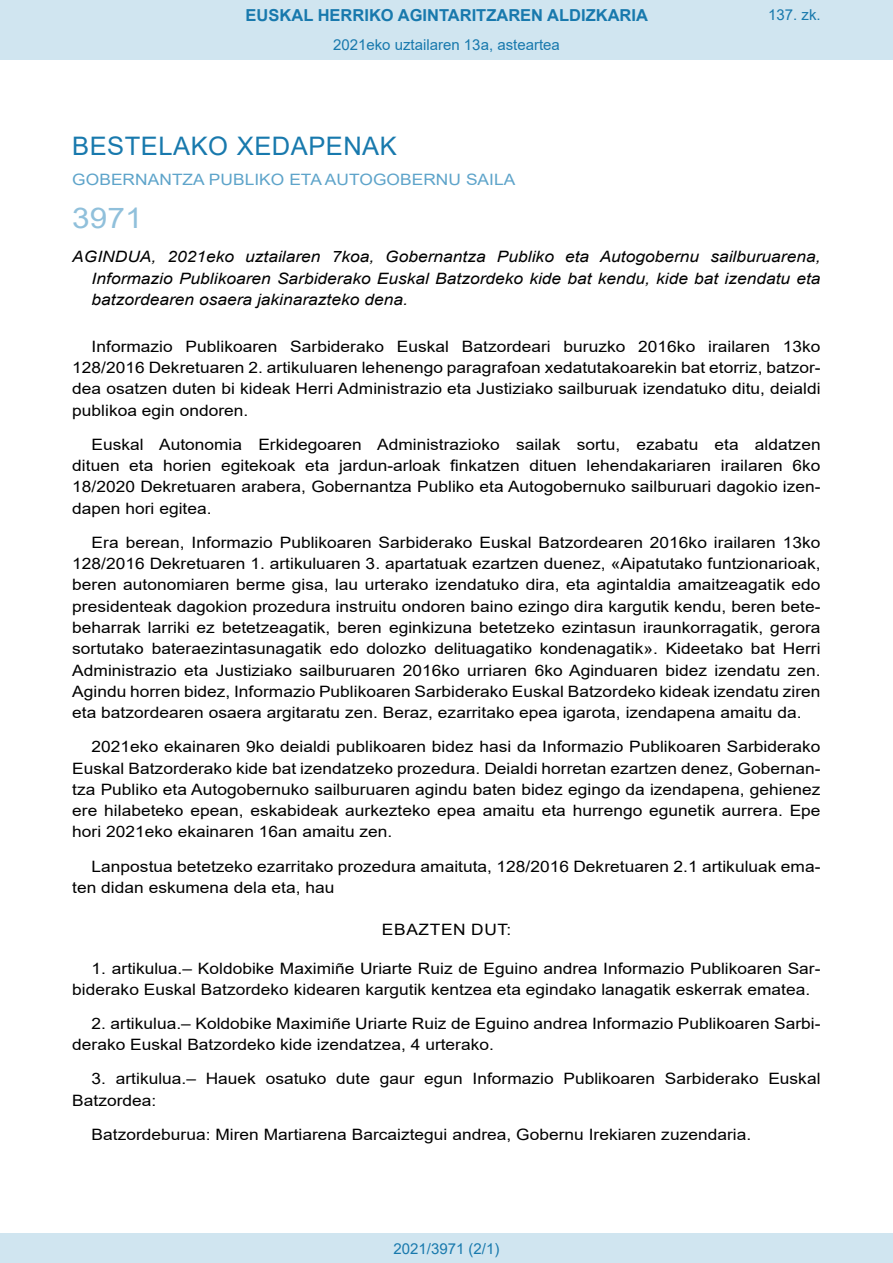
<style>
.page{position:relative;width:893px;height:1263px;background:#fff}
.page>*{position:absolute;margin:0;border:0;box-sizing:border-box;transform-origin:0 0}
.BOPVOrden{font:28.5px "Arial";color:#90c0db;scale:1.11 1}
.BOPVSeccion{font:25.5px "Arial";letter-spacing:.02em;color:#1879ad}
.t1{font:700 16.5px "Arial";color:#1879ad}
.BOPVDetalle{font:15.6px/21.3px "Arial";color:#000;text-align:justify;scale:1.11 1}
.BOPVTitulo{font:italic 15.6px/21.3px "Arial";color:#000;text-align:justify;scale:1.11 1}
.BOPVOrganismo{font:15.6px "Arial";letter-spacing:.005em;color:#5ea4ca;scale:1.11 1}
.BOPVClave{font:15.6px "Arial";letter-spacing:.035em;color:#000;scale:1.11 1}
.Paginacion_Centro{font:15px "Arial";color:#1879ad}
</style>
<div class="page">
<div style="left:0;top:0;width:893px;height:60px;background:#d0e5f0"></div>
<div style="left:0;top:1233px;width:893px;height:30px;background:#d0e5f0"></div>
<p class="t1" style="left:246px;top:3px;width:404px">EUSKAL HERRIKO AGINTARITZAREN ALDIZKARIA</p>
<p class="Paginacion_Centro" style="left:333px;top:35px;width:228px">2021eko uztailaren 13a, asteartea</p>
<p class="Paginacion_Centro" style="left:768px;top:5px;width:54px">137. zk.</p>
<p class="BOPVSeccion" style="left:72px;top:128px;width:326px">BESTELAKO XEDAPENAK</p>
<p class="BOPVOrganismo" style="left:72px;top:169px;width:401px">GOBERNANTZA PUBLIKO ETA AUTOGOBERNU SAILA</p>
<p class="BOPVOrden" style="left:72px;top:199px;width:65px">3971</p>
<p class="BOPVTitulo" style="left:92px;top:246px;width:658px;text-indent:-19px">AGINDUA, 2021eko uztailaren 7koa, Gobernantza Publiko eta Autogobernu sailburuarena, Informazio Publikoaren Sarbiderako Euskal Batzordeko kide bat kendu, kide bat izendatu eta batzordearen osaera jakinarazteko dena.</p>
<p class="BOPVDetalle" style="left:72px;top:336px;width:676px;text-indent:19px">Informazio Publikoaren Sarbiderako Euskal Batzordeari buruzko 2016ko irailaren 13ko 128/2016 Dekretuaren 2. artikuluaren lehenengo paragrafoan xedatutakoarekin bat etorriz, batzor&shy;dea osatzen duten bi kideak Herri Administrazio eta Justiziako sailburuak izendatuko ditu, deialdi publikoa egin ondoren.</p>
<p class="BOPVDetalle" style="left:72px;top:433px;width:676px;text-indent:19px">Euskal Autonomia Erkidegoaren Administrazioko sailak sortu, ezabatu eta aldatzen dituen eta horien egitekoak eta jardun-arloak finkatzen dituen lehendakariaren irailaren 6ko 18/2020 Dekretuaren arabera, Gobernantza Publiko eta Autogobernuko sailburuari dagokio izen&shy;dapen hori egitea.</p>
<p class="BOPVDetalle" style="left:72px;top:531px;width:676px;text-indent:19px">Era berean, Informazio Publikoaren Sarbiderako Euskal Batzordearen 2016ko irailaren 13ko 128/2016 Dekretuaren 1. artikuluaren 3. apartatuak ezartzen duenez, «Aipatutako funtzionarioak, beren autonomiaren berme gisa, lau urterako izendatuko dira, eta agintaldia amaitzeagatik edo presidenteak dagokion prozedura instruitu ondoren baino ezingo dira kargutik kendu, beren bete&shy;beharrak larriki ez betetzeagatik, beren eginkizuna betetzeko ezintasun iraunkorragatik, gerora sortutako bateraezintasunagatik edo dolozko delituagatiko kondenagatik». Kideetako bat Herri Administrazio eta Justiziako sailburuaren 2016ko urriaren 6ko Aginduaren bidez izendatu zen.<br>Agindu horren bidez, Informazio Publikoaren Sarbiderako Euskal Batzordeko kideak izendatu ziren eta batzordearen osaera argitaratu zen. Beraz, ezarritako epea igarota, izendapena amaitu da.</p>
<p class="BOPVDetalle" style="left:72px;top:736px;width:676px;text-indent:19px">2021eko ekainaren 9ko deialdi publikoaren bidez hasi da Informazio Publikoaren Sarbiderako Euskal Batzorderako kide bat izendatzeko prozedura. Deialdi horretan ezartzen denez, Gobernan&shy;tza Publiko eta Autogobernuko sailburuaren agindu baten bidez egingo da izendapena, gehienez ere hilabeteko epean, eskabideak aurkezteko epea amaitu eta hurrengo egunetik aurrera. Epe hori 2021eko ekainaren 16an amaitu zen.</p>
<p class="BOPVDetalle" style="left:72px;top:855px;width:676px;text-indent:19px">Lanpostua betetzeko ezarritako prozedura amaituta, 128/2016 Dekretuaren 2.1 artikuluak ema&shy;ten didan eskumena dela eta, hau</p>
<p class="BOPVClave" style="left:382px;top:919px;width:118px">EBAZTEN DUT:</p>
<p class="BOPVDetalle" style="left:72px;top:957px;width:676px;text-indent:19px">1. artikulua.– Koldobike Maximiñe Uriarte Ruiz de Eguino andrea Informazio Publikoaren Sar&shy;biderako Euskal Batzordeko kidearen kargutik kentzea eta egindako lanagatik eskerrak ematea.</p>
<p class="BOPVDetalle" style="left:72px;top:1013px;width:676px;text-indent:19px">2. artikulua.– Koldobike Maximiñe Uriarte Ruiz de Eguino andrea Informazio Publikoaren Sarbi&shy;derako Euskal Batzordeko kide izendatzea, 4 urterako.</p>
<p class="BOPVDetalle" style="left:72px;top:1068px;width:676px;text-indent:19px">3. artikulua.– Hauek osatuko dute gaur egun Informazio Publikoaren Sarbiderako Euskal<br>Batzordea:</p>
<p class="BOPVDetalle" style="left:92px;top:1123px;width:596px">Batzordeburua: Miren Martiarena Barcaiztegui andrea, Gobernu Irekiaren zuzendaria.</p>
<p class="Paginacion_Centro" style="left:393px;top:1238px;width:107px">2021/3971 (2/1)</p>
</div>
